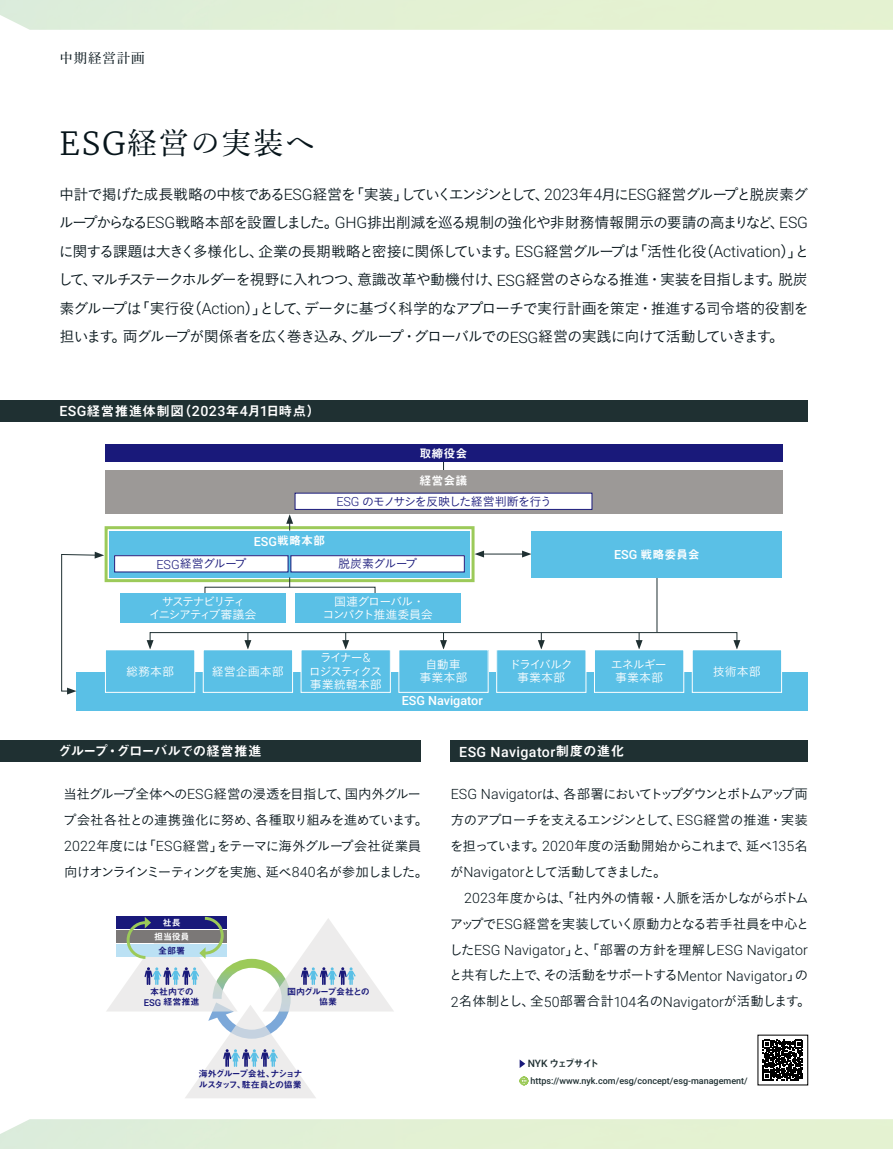
<style>
.page{position:relative;width:893px;height:1149px;background:#fff}
.page>*{position:absolute;margin:0;border:0;box-sizing:border-box;transform-origin:0 0}
.t1{font:500 30px "Yu Min Pr 6 N";letter-spacing:.055em;color:#07151b}
.t2{font:15px/28.5px "Koburina Go Std N W3";letter-spacing:-.075em;color:#07151b;text-align:justify}
.t3{font:300 14.1px "Roboto";letter-spacing:.01em;color:#07151b}
.t4{font:500 14.1px "Roboto";letter-spacing:.03em;color:#fff}
.t5{font:13.5px/25.8px "Koburina Go Std N W3";letter-spacing:-.07em;color:#07151b;text-align:justify}
.t6{font:13.5px/25.8px "Koburina Go Std N W3";letter-spacing:-.1em;color:#07151b}
.t7{font:13.5px "Midashi Go Pr 6 N MB31";letter-spacing:.03em;color:#fff}
.t8{font:13.5px "Midashi Go Pr 6 N MB31";letter-spacing:-.06em;color:#fff}
.t9{font:500 13.5px "Yu Min Pr 6 N";letter-spacing:.06em;color:#07151b}
.t10{font:500 12.6px "Roboto";color:#fff}
.t11{font:12px "Koburina Go Std N W3";letter-spacing:-.065em;color:#19197a}
.t12{font:12px/13.5px "Koburina Go Std N W3";letter-spacing:-.065em;color:#fff;text-align:center}
.t13{font:12px/13.5px "Koburina Go Std N W3";letter-spacing:-.1em;color:#fff;text-align:center}
.t14{font:12px "Midashi Go Pr 6 N MB31";color:#fff}
.t15{font:12px/13.5px "Koburina Go Std N W3";letter-spacing:-.145em;color:#fff;text-align:center}
.t16{font:12px/13.5px "Koburina Go Std N W3";letter-spacing:-.09em;color:#fff;text-align:center}
.t17{font:9.75px "Midashi Go Pr 6 N MB31";letter-spacing:-.195em;color:#1f3032}
.t18{font:500 9px "Roboto";color:#1f3032}
.t19{font:9px/10.5px "Midashi Go Pr 6 N MB31";letter-spacing:-.09em;color:#19197a;text-align:center}
.t20{font:9px/10.5px "Midashi Go Pr 6 N MB31";color:#19197a;text-align:center}
.t21{font:9px/13.8px "Midashi Go Pr 6 N MB31";letter-spacing:-.02em;color:#fff;text-align:center}
.s1{font-family:"Merriweather";font-weight:300;font-size:31.5px}
.s2{font-family:"Roboto";font-weight:300;font-size:15.75px}
.s3{font-family:"Roboto";font-weight:500;font-size:14.1px}
.s4{font-family:"Roboto";font-weight:500;font-size:12.6px}
.s5{font-family:"Roboto";font-weight:300;font-size:12.6px}
.s6{font-family:"Midashi Go Pr 6 N MB31";font-weight:400;font-size:13.5px}
.s7{font-family:"Roboto";font-weight:300;font-size:14.1px}
.s8{font-family:"Roboto";font-weight:500;font-size:9.45px}
.s9{font-family:"Koburina Go Std N W3";font-weight:400;font-size:13.5px}
.s10{font-family:"Roboto";font-weight:500;font-size:10.2px}
</style>
<div class="page">
<hr style="left:657px;top:574px;width:1px;height:58px;background:#1f3032">
<div style="left:0;top:740px;width:421px;height:21px;background:#1f3032"></div>
<div style="left:451px;top:740px;width:357px;height:21px;background:#1f3032"></div>
<div style="left:0;top:400px;width:808px;height:21px;background:#1f3032"></div>
<svg style="left:519px;top:1076px;width:9px;height:9px"></svg>
<svg style="left:762px;top:1040px;width:37px;height:41px"></svg>
<svg style="left:763px;top:1039px;width:40px;height:40px"></svg>
<svg style="left:520px;top:1060px;width:5px;height:7px"></svg>
<svg style="left:107px;top:916px;width:286px;height:181px"></svg>
<svg style="left:147px;top:631px;width:593px;height:18px"></svg>
<div style="left:77px;top:671px;width:731px;height:39px;background:#5ac0e6"></div>
<div style="left:105px;top:649px;width:90px;height:43px;background:#5ac0e6"></div>
<div style="left:105px;top:649px;width:90px;height:43px;border:1px solid #fff"></div>
<div style="left:203px;top:649px;width:90px;height:43px;background:#5ac0e6"></div>
<div style="left:203px;top:649px;width:90px;height:43px;border:1px solid #fff"></div>
<div style="left:301px;top:649px;width:89px;height:43px;background:#5ac0e6"></div>
<div style="left:301px;top:649px;width:90px;height:43px;border:1px solid #fff"></div>
<div style="left:399px;top:649px;width:89px;height:43px;background:#5ac0e6"></div>
<div style="left:399px;top:649px;width:89px;height:43px;border:1px solid #fff"></div>
<div style="left:497px;top:649px;width:89px;height:43px;background:#5ac0e6"></div>
<div style="left:496px;top:649px;width:90px;height:43px;border:1px solid #fff"></div>
<div style="left:594px;top:649px;width:90px;height:43px;background:#5ac0e6"></div>
<div style="left:594px;top:649px;width:90px;height:43px;border:1px solid #fff"></div>
<div style="left:692px;top:649px;width:90px;height:43px;background:#5ac0e6"></div>
<div style="left:692px;top:649px;width:90px;height:43px;border:1px solid #fff"></div>
<div style="left:109px;top:530px;width:361px;height:47px;background:#5ac0e6"></div>
<div style="left:115px;top:555px;width:173px;height:17px;background:#fff"></div>
<div style="left:114px;top:555px;width:174px;height:17px;border:1px solid #19197a"></div>
<div style="left:291px;top:555px;width:173px;height:17px;background:#fff"></div>
<div style="left:290px;top:555px;width:175px;height:17px;border:1px solid #19197a"></div>
<div style="left:105px;top:526px;width:370px;height:56px;border:3px solid #9cca59"></div>
<hr style="left:482px;top:553px;width:42px;height:1px;background:#1f3032">
<svg style="left:475px;top:550px;width:9px;height:7px"></svg>
<svg style="left:522px;top:550px;width:9px;height:7px"></svg>
<div style="left:120px;top:593px;width:166px;height:29px;background:#5ac0e6"></div>
<div style="left:295px;top:593px;width:166px;height:29px;background:#5ac0e6"></div>
<div style="left:531px;top:530px;width:251px;height:47px;background:#5ac0e6"></div>
<svg style="left:61px;top:551px;width:43px;height:143px"></svg>
<div style="left:105px;top:470px;width:677px;height:44px;background:#9c9997"></div>
<div style="left:295px;top:493px;width:297px;height:16px;background:#fff"></div>
<div style="left:105px;top:445px;width:677px;height:17px;background:#19197a"></div>
<svg style="left:286px;top:514px;width:7px;height:16px"></svg>
<p class="t9" style="left:60px;top:45px;width:87px">中期経営計画</p>
<h1 class="t1" style="left:60px;top:115px;width:257px"><span class="s1">ESG</span>経営の実装へ</h1>
<p class="t2" style="left:58px;top:179px;width:753px">中計で掲げた成長戦略の中核である<span class="s2">ESG</span>経営を「実装」していくエンジンとして、<span class="s2">2023</span>年<span class="s2">4</span>月に<span class="s2">ESG</span>経営グループと脱炭素グループからなる<span class="s2">ESG</span>戦略本部を設置しました。<span class="s2">GHG</span>排出削減を巡る規制の強化や非財務情報開示の要請の高まりなど、<span class="s2">ESG</span>に関する課題は大きく多様化し、企業の長期戦略と密接に関係しています。<span class="s2">ESG</span>経営グループは「活性化役（<span class="s2">Activation</span>）」として、マルチステークホルダーを視野に入れつつ、意識改革や動機付け、<span class="s2">ESG</span>経営のさらなる推進・実装を目指します。脱炭素グループは「実行役（<span class="s2">Action</span>）」として、データに基づく科学的なアプローチで実行計画を策定・推進する司令塔的役割を担います。両グループが関係者を広く巻き込み、グループ・グローバルでの<span class="s2">ESG</span>経営の実践に向けて活動していきます。</p>
<p class="t7" style="left:60px;top:400px;width:262px"><span class="s3">ESG</span>経営推進体制図（<span class="s3">2023</span>年<span class="s3">4</span>月<span class="s3">1</span>日時点）</p>
<p class="t14" style="left:254px;top:531px;width:73px"><span class="s4">ESG</span>戦略本部</p>
<p class="t14" style="left:419px;top:443px;width:49px">取締役会</p>
<p class="t14" style="left:419px;top:471px;width:49px">経営会議</p>
<p class="t11" style="left:336px;top:492px;width:217px"><span class="s5">ESG</span> のモノサシを反映した経営判断を行う</p>
<p class="t11" style="left:156px;top:554px;width:91px"><span class="s5">ESG</span>経営グループ</p>
<p class="t11" style="left:338px;top:554px;width:80px">脱炭素グループ</p>
<p class="t15" style="left:149px;top:594px;width:109px">サステナビリティ<br>イニシアティブ審議会</p>
<p class="t16" style="left:323px;top:594px;width:112px">国連グローバル・<br>コンパクト推進委員会</p>
<p class="t14" style="left:614px;top:544px;width:87px"><span class="s4">ESG</span> 戦略委員会</p>
<p class="t12" style="left:126px;top:664px;width:49px">総務本部</p>
<p class="t12" style="left:212px;top:664px;width:73px">経営企画本部</p>
<p class="t13" style="left:309px;top:650px;width:75px">ライナー<span class="s5">&amp;<br></span>ロジスティクス事業統轄本部</p>
<p class="t12" style="left:419px;top:657px;width:49px">自動車事業本部</p>
<p class="t13" style="left:509px;top:657px;width:65px">ドライバルク事業本部</p>
<p class="t12" style="left:611px;top:657px;width:57px">エネルギー事業本部</p>
<p class="t12" style="left:713px;top:664px;width:49px">技術本部</p>
<p class="t10" style="left:402px;top:691px;width:83px">ESG Navigator</p>
<p class="t8" style="left:58px;top:740px;width:205px">グループ・グローバルでの経営推進</p>
<p class="t4" style="left:459px;top:741px;width:166px">ESG Navigator<span class="s6">制度の進化</span></p>
<p class="t5" style="left:63px;top:780px;width:367px;text-align:left">当社グループ全体への<span class="s7">ESG</span>経営の浸透を目指して、国内外グループ会社各社との連携強化に努め、各種取り組みを進めています。<span class="s7">2022</span>年度には「<span class="s7">ESG</span>経営」をテーマに海外グループ会社従業員向けオンラインミーティングを実施、延べ<span class="s7">840</span>名が参加しました。</p>
<p class="t21" style="left:154px;top:915px;width:37px">社長<br>担当役員</p>
<p class="t19" style="left:158px;top:944px;width:28px">全部署</p>
<p class="t20" style="left:144px;top:985px;width:57px">本社内での<br><span class="s8">ESG</span> 経営推進</p>
<p class="t19" style="left:287px;top:985px;width:84px">国内グループ会社との協業</p>
<p class="t19" style="left:199px;top:1067px;width:105px;text-align:left">海外グループ会社、ナショナルスタッフ、駐在員との協業</p>
<p class="t5" style="left:450px;top:780px;width:359px"><span class="s7">ESG Navigator</span>は、各部署においてトップダウンとボトムアップ両方のアプローチを支えるエンジンとして、<span class="s7">ESG</span>経営の推進・実装を担っています。<span class="s7">2020</span>年度の活動開始からこれまで、延べ<span class="s7">135</span>名が<span class="s7">Navigator</span>として活動してきました。</p>
<p class="t5" style="left:450px;top:884px;width:361px;text-align:right"><span class="s7">2023</span>年度からは、「社内外の情報・人脈を活かしながらボトムアップで<span class="s7">ESG</span>経営を実装していく原動力となる若手社員を中心と</p>
<p class="t3" style="left:449px;top:939px;width:360px"><span class="s9">した</span>ESG Navigator<span class="s9">」と、「部署の方針を理解し</span>ESG Navigator</p>
<p class="t6" style="left:449px;top:961px;width:363px">と共有した上で、その活動をサポートする<span class="s7">Mentor Navigator</span>」の<br><span class="s7">2</span>名体制とし、全<span class="s7">50</span>部署合計<span class="s7">104</span>名の<span class="s7">Navigator</span>が活動します。</p>
<p class="t17" style="left:528px;top:1055px;width:72px"><span class="s10">NYK</span> ウェブサイト</p>
<p class="t18" style="left:530px;top:1074px;width:219px">https://www.nyk.com/esg/concept/esg-management/</p>
</div>
